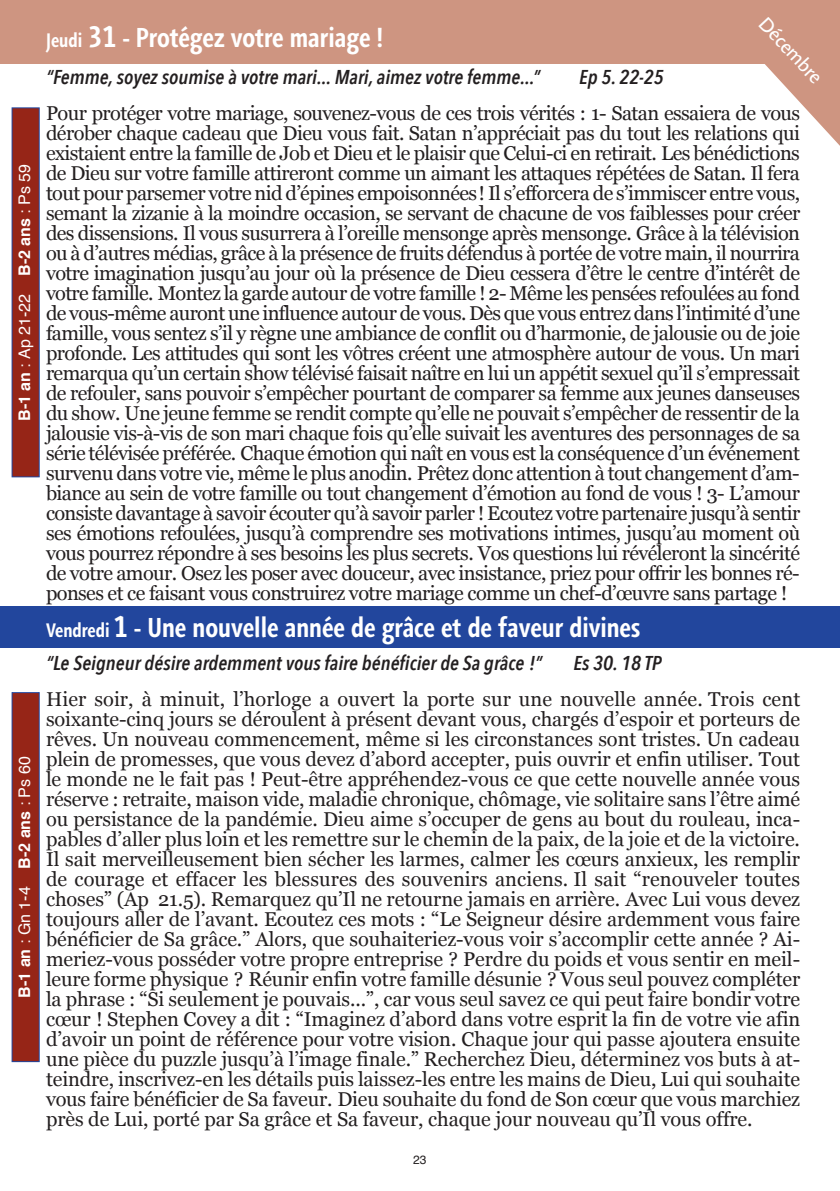
<style>
.page{position:relative;width:840px;height:1191px;background:#fff}
.page>*{position:absolute;margin:0;border:0;box-sizing:border-box;transform-origin:0 0}
.t1{font:700 condensed 28px "Agilita LT Std";color:#fff}
.t2{font:20px/20px "Georgia";letter-spacing:-.015em;color:#231f20;text-align:justify}
.t3{font:italic 600 20px "Avenir Next Condensed";color:#231f20}
.t4{font:20px "Agilita LT Std";color:#fff}
.t5{font:16px "Helvetica";color:#fff}
.t6{font:700 16px "Helvetica";color:#fff}
.t7{font:12px "Helvetica";color:#231f20}
.s1{font-weight:700}
.s2{font-weight:400}
.s3{font-size:20px}
.s4{font-size:32px}
</style>
<div class="page">
<div style="left:0;top:0;width:839px;height:64px;background:#ce9581"></div>
<div style="left:0;top:606px;width:839px;height:42px;background:#22469d"></div>
<div style="left:13px;top:108px;width:26px;height:368px;background:#962517"></div>
<div style="left:12px;top:107px;width:28px;height:370px;border:1px solid #22469d"></div>
<div style="left:13px;top:693px;width:26px;height:368px;background:#962517"></div>
<div style="left:12px;top:692px;width:28px;height:370px;border:1px solid #22469d"></div>
<svg style="left:765px;top:64px;width:74px;height:81px"></svg>
<p class="t5" style="left:18px;top:421px;width:258px;rotate:-90deg"><span class="s1">B-1 an</span> : Ap 21-22 <span class="s1">B-2 ans</span> : Ps 59</p>
<p class="t6" style="left:18px;top:997px;width:242px;rotate:-90deg">B-1 an <span class="s2">: Gn 1-4</span> B-2 ans <span class="s2">: Ps 60</span></p>
<p class="t4" style="left:770px;top:12px;width:84px;rotate:47deg">Décembre</p>
<h1 class="t1" style="left:46px;top:21px;width:338px"><span class="s3">Jeudi</span> <span class="s4">31</span> - Protégez votre mariage !</h1>
<p class="t3" style="left:46px;top:64px;width:495px">“Femme, soyez soumise à votre mari... Mari, aimez votre femme...”</p>
<p class="t3" style="left:578px;top:64px;width:86px">Ep 5. 22-25</p>
<p class="t2" style="left:46px;top:103px;width:755px">Pour protéger votre mariage, souvenez-vous de ces trois vérités : 1- Satan essaiera de vous dérober chaque cadeau que Dieu vous fait. Satan n’appréciait pas du tout les relations qui existaient entre la famille de Job et Dieu et le plaisir que Celui-ci en retirait. Les bénédictions de Dieu sur votre famille attireront comme un aimant les attaques répétées de Satan. Il fera tout pour parsemer votre nid d’épines empoisonnées! Il s’efforcera de s’immiscer entre vous, semant la zizanie à la moindre occasion, se servant de chacune de vos faiblesses pour créer des dissensions. Il vous susurrera à l’oreille mensonge après mensonge. Grâce à la télévision ou à d’autres médias, grâce à la présence de fruits défendus à portée de votre main, il nourrira votre imagination jusqu’au jour où la présence de Dieu cessera d’être le centre d’intérêt de votre famille. Montez la garde autour de votre famille ! 2- Même les pensées refoulées au fond de vous-même auront une influence autour de vous. Dès que vous entrez dans l’intimité d’une famille, vous sentez s’il y règne une ambiance de conflit ou d’harmonie, de jalousie ou de joie profonde. Les attitudes qui sont les vôtres créent une atmosphère autour de vous. Un mari remarqua qu’un certain show télévisé faisait naître en lui un appétit sexuel qu’il s’empressait de refouler, sans pouvoir s’empêcher pourtant de comparer sa femme aux jeunes danseuses du show. Une jeune femme se rendit compte qu’elle ne pouvait s’empêcher de ressentir de la jalousie vis-à-vis de son mari chaque fois qu’elle suivait les aventures des personnages de sa série télévisée préférée. Chaque émotion qui naît en vous est la conséquence d’un événement survenu dans votre vie, même le plus anodin. Prêtez donc attention à tout changement d’am&shy;biance au sein de votre famille ou tout changement d’émotion au fond de vous ! 3- L’amour consiste davantage à savoir écouter qu’à savoir parler ! Ecoutez votre partenaire jusqu’à sentir ses émotions refoulées, jusqu’à comprendre ses motivations intimes, jusqu’au moment où vous pourrez répondre à ses besoins les plus secrets. Vos questions lui révéleront la sincérité de votre amour. Osez les poser avec douceur, avec insistance, priez pour offrir les bonnes ré&shy;ponses et ce faisant vous construirez votre mariage comme un chef-d’œuvre sans partage !</p>
<h1 class="t1" style="left:46px;top:610px;width:595px"><span class="s3">Vendredi</span> <span class="s4">1</span> - Une nouvelle année de grâce et de faveur divines</h1>
<p class="t3" style="left:46px;top:650px;width:497px">“Le Seigneur désire ardemment vous faire bénéficier de Sa grâce !”</p>
<p class="t3" style="left:573px;top:650px;width:90px">Es 30. 18 TP</p>
<p class="t2" style="left:46px;top:689px;width:755px">Hier soir, à minuit, l’horloge a ouvert la porte sur une nouvelle année. Trois cent soixante-cinq jours se déroulent à présent devant vous, chargés d’espoir et porteurs de rêves. Un nouveau commencement, même si les circonstances sont tristes. Un cadeau plein de promesses, que vous devez d’abord accepter, puis ouvrir et enfin utiliser. Tout le monde ne le fait pas ! Peut-être appréhendez-vous ce que cette nouvelle année vous réserve : retraite, maison vide, maladie chronique, chômage, vie solitaire sans l’être aimé ou persistance de la pandémie. Dieu aime s’occuper de gens au bout du rouleau, inca&shy;pables d’aller plus loin et les remettre sur le chemin de la paix, de la joie et de la victoire.<br>Il sait merveilleusement bien sécher les larmes, calmer les cœurs anxieux, les remplir de courage et effacer les blessures des souvenirs anciens. Il sait “renouveler toutes choses” (Ap 21.5). Remarquez qu’Il ne retourne jamais en arrière. Avec Lui vous devez toujours aller de l’avant. Ecoutez ces mots : “Le Seigneur désire ardemment vous faire bénéficier de Sa grâce.” Alors, que souhaiteriez-vous voir s’accomplir cette année ? Ai&shy;meriez-vous posséder votre propre entreprise ? Perdre du poids et vous sentir en meil&shy;leure forme physique ? Réunir enfin votre famille désunie ? Vous seul pouvez compléter la phrase : “Si seulement je pouvais...”, car vous seul savez ce qui peut faire bondir votre cœur ! Stephen Covey a dit : “Imaginez d’abord dans votre esprit la fin de votre vie afin d’avoir un point de référence pour votre vision. Chaque jour qui passe ajoutera ensuite une pièce du puzzle jusqu’à l’image finale.” Recherchez Dieu, déterminez vos buts à at&shy;teindre, inscrivez-en les détails puis laissez-les entre les mains de Dieu, Lui qui souhaite vous faire bénéficier de Sa faveur. Dieu souhaite du fond de Son cœur que vous marchiez près de Lui, porté par Sa grâce et Sa faveur, chaque jour nouveau qu’Il vous offre.</p>
<p class="t7" style="left:413px;top:1155px;width:15px">23</p>
</div>
